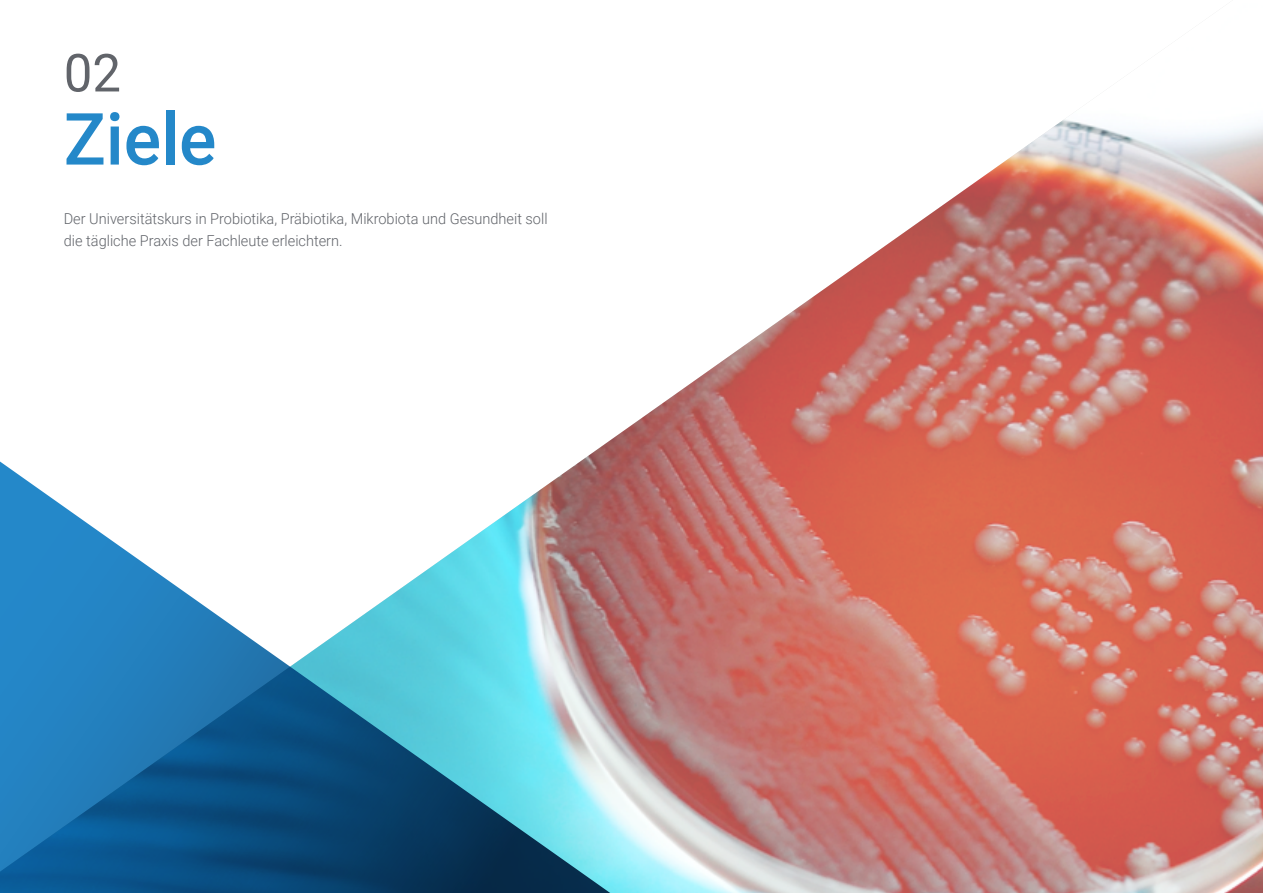
<style>
.page{position:relative;width:1263px;height:893px;background:#fff}
.page>*{position:absolute;margin:0;border:0;box-sizing:border-box;transform-origin:0 0}
.t1{font:500 72px "Roboto";color:#2488c9}
.t2{font:52.5px "Roboto";color:#61646a}
.t3{font:300 15px/22.5px "Roboto";color:#61646a}
</style>
<div class="page">
<img style="left:602px;top:119px;width:661px;height:774px">
<svg style="left:0;top:446px;width:640px;height:447px"></svg>
<h2 class="t2" style="left:64px;top:36px;width:59px">02</h2>
<h1 class="t1" style="left:64px;top:89px;width:154px">Ziele</h1>
<p class="t3" style="left:64px;top:207px;width:485px">Der Universitätskurs in Probiotika, Präbiotika, Mikrobiota und Gesundheit soll die tägliche Praxis der Fachleute erleichtern.</p>
</div>
